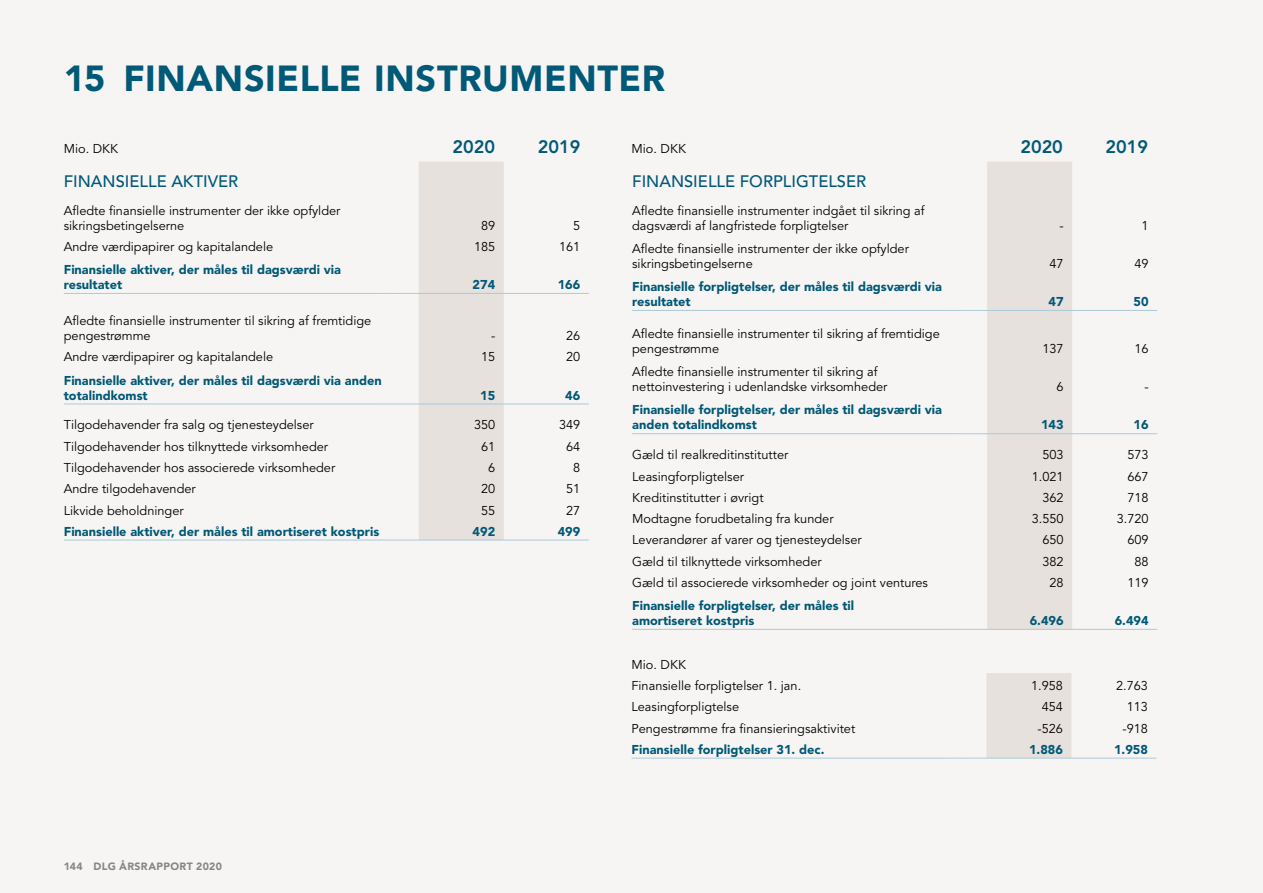
<style>
.page{position:relative;width:1263px;height:893px;background:#f7f5f4}
.page>*{position:absolute;margin:0;border:0;box-sizing:border-box;transform-origin:0 0}
.t1{font:900 36px "Avenir LT Std";letter-spacing:.015em;color:#005976}
.t2{font:800 18px "Avenir LT Std";color:#005976}
.t3{font:500 16.5px "Avenir LT Std";color:#005976}
.t4{font:12.75px/15px "Avenir LT Std";color:#000}
.t5{font:900 12.75px/15px "Avenir LT Std";color:#005976}
.t6{font:900 10.5px "Avenir LT Std";letter-spacing:.035em;color:#878787}
</style>
<div class="page">
<hr style="left:64px;top:293px;width:319px;height:1px;background:#abc9d8">
<hr style="left:64px;top:404px;width:319px;height:1px;background:#abc9d8">
<hr style="left:504px;top:404px;width:85px;height:1px;background:#abc9d8">
<hr style="left:504px;top:293px;width:85px;height:1px;background:#abc9d8">
<hr style="left:64px;top:540px;width:319px;height:1px;background:#abc9d8">
<svg style="left:383px;top:162px;width:121px;height:379px"></svg>
<hr style="left:419px;top:540px;width:85px;height:1px;background:#abc9d8">
<hr style="left:504px;top:540px;width:85px;height:1px;background:#abc9d8">
<hr style="left:632px;top:629px;width:319px;height:1px;background:#abc9d8">
<hr style="left:1072px;top:629px;width:85px;height:1px;background:#abc9d8">
<hr style="left:632px;top:310px;width:319px;height:1px;background:#abc9d8">
<hr style="left:1072px;top:310px;width:85px;height:1px;background:#abc9d8">
<hr style="left:632px;top:433px;width:319px;height:1px;background:#abc9d8">
<svg style="left:951px;top:162px;width:121px;height:468px"></svg>
<hr style="left:987px;top:433px;width:85px;height:1px;background:#abc9d8">
<hr style="left:1072px;top:433px;width:85px;height:1px;background:#abc9d8">
<hr style="left:631px;top:758px;width:319px;height:1px;background:#abc9d8">
<svg style="left:950px;top:673px;width:121px;height:86px"></svg>
<hr style="left:986px;top:758px;width:85px;height:1px;background:#abc9d8">
<hr style="left:1071px;top:758px;width:85px;height:1px;background:#abc9d8">
<h1 class="t1" style="left:64px;top:57px;width:603px">15 FINANSIELLE INSTRUMENTER</h1>
<p class="t4" style="left:64px;top:142px;width:56px">Mio. DKK</p>
<h2 class="t2" style="left:453px;top:136px;width:44px">2020</h2>
<h2 class="t2" style="left:538px;top:136px;width:44px">2019</h2>
<p class="t3" style="left:64px;top:172px;width:176px">FINANSIELLE AKTIVER</p>
<p class="t4" style="left:64px;top:203px;width:278px">Afledte finansielle instrumenter der ikke opfylder sikringsbetingelserne</p>
<p class="t4" style="left:481px;top:218px;width:16px">89</p>
<p class="t4" style="left:573px;top:218px;width:9px">5</p>
<p class="t4" style="left:64px;top:239px;width:211px">Andre værdipapirer og kapitalandele</p>
<p class="t4" style="left:474px;top:239px;width:23px">185</p>
<p class="t4" style="left:559px;top:239px;width:23px">161</p>
<p class="t5" style="left:64px;top:262px;width:279px">Finansielle aktiver, der måles til dagsværdi via resultatet</p>
<p class="t5" style="left:473px;top:277px;width:24px">274</p>
<p class="t5" style="left:558px;top:277px;width:24px">166</p>
<p class="t4" style="left:64px;top:314px;width:309px">Afledte finansielle instrumenter til sikring af fremtidige pengestrømme</p>
<p class="t4" style="left:491px;top:329px;width:6px">-</p>
<p class="t4" style="left:566px;top:329px;width:16px">26</p>
<p class="t4" style="left:64px;top:350px;width:211px">Andre værdipapirer og kapitalandele</p>
<p class="t4" style="left:481px;top:350px;width:16px">15</p>
<p class="t4" style="left:566px;top:350px;width:16px">20</p>
<p class="t5" style="left:64px;top:373px;width:319px">Finansielle aktiver, der måles til dagsværdi via anden totalindkomst</p>
<p class="t5" style="left:480px;top:388px;width:17px">15</p>
<p class="t5" style="left:565px;top:388px;width:17px">46</p>
<p class="t4" style="left:64px;top:418px;width:251px">Tilgodehavender fra salg og tjenesteydelser</p>
<p class="t4" style="left:474px;top:418px;width:23px">350</p>
<p class="t4" style="left:559px;top:418px;width:23px">349</p>
<p class="t4" style="left:64px;top:439px;width:266px">Tilgodehavender hos tilknyttede virksomheder</p>
<p class="t4" style="left:481px;top:439px;width:16px">61</p>
<p class="t4" style="left:566px;top:439px;width:16px">64</p>
<p class="t4" style="left:64px;top:460px;width:273px">Tilgodehavender hos associerede virksomheder</p>
<p class="t4" style="left:488px;top:460px;width:9px">6</p>
<p class="t4" style="left:573px;top:460px;width:9px">8</p>
<p class="t4" style="left:64px;top:482px;width:133px">Andre tilgodehavender</p>
<p class="t4" style="left:481px;top:482px;width:16px">20</p>
<p class="t4" style="left:566px;top:482px;width:16px">51</p>
<p class="t4" style="left:64px;top:503px;width:121px">Likvide beholdninger</p>
<p class="t4" style="left:481px;top:503px;width:16px">55</p>
<p class="t4" style="left:566px;top:503px;width:16px">27</p>
<p class="t5" style="left:64px;top:524px;width:317px">Finansielle aktiver, der måles til amortiseret kostpris</p>
<p class="t5" style="left:473px;top:524px;width:24px">492</p>
<p class="t5" style="left:558px;top:524px;width:24px">499</p>
<p class="t6" style="left:64px;top:860px;width:160px">144 DLG ÅRSRAPPORT 2020</p>
<p class="t4" style="left:631px;top:142px;width:56px">Mio. DKK</p>
<h2 class="t2" style="left:1020px;top:136px;width:44px">2020</h2>
<h2 class="t2" style="left:1105px;top:136px;width:44px">2019</h2>
<p class="t3" style="left:632px;top:172px;width:236px">FINANSIELLE FORPLIGTELSER</p>
<p class="t4" style="left:632px;top:203px;width:294px">Afledte finansielle instrumenter indgået til sikring af dagsværdi af langfristede forpligtelser</p>
<p class="t4" style="left:632px;top:241px;width:278px">Afledte finansielle instrumenter der ikke opfylder sikringsbetingelserne</p>
<p class="t5" style="left:632px;top:279px;width:311px">Finansielle forpligtelser, der måles til dagsværdi via resultatet</p>
<p class="t4" style="left:632px;top:326px;width:309px">Afledte finansielle instrumenter til sikring af fremtidige pengestrømme</p>
<p class="t4" style="left:632px;top:365px;width:257px">Afledte finansielle instrumenter til sikring af nettoinvestering i udenlandske virksomheder</p>
<p class="t5" style="left:632px;top:402px;width:311px">Finansielle forpligtelser, der måles til dagsværdi via anden totalindkomst</p>
<p class="t4" style="left:1059px;top:218px;width:6px">-</p>
<p class="t4" style="left:1142px;top:218px;width:9px">1</p>
<p class="t4" style="left:1049px;top:256px;width:16px">47</p>
<p class="t4" style="left:1134px;top:256px;width:16px">49</p>
<p class="t5" style="left:1048px;top:294px;width:17px">47</p>
<p class="t5" style="left:1134px;top:294px;width:17px">50</p>
<p class="t4" style="left:1042px;top:341px;width:23px">137</p>
<p class="t4" style="left:1134px;top:341px;width:16px">16</p>
<p class="t4" style="left:1056px;top:380px;width:9px">6</p>
<p class="t4" style="left:1144px;top:380px;width:6px">-</p>
<p class="t5" style="left:1041px;top:417px;width:24px">143</p>
<p class="t5" style="left:1134px;top:417px;width:17px">16</p>
<p class="t4" style="left:632px;top:448px;width:158px">Gæld til realkreditinstitutter</p>
<p class="t4" style="left:1042px;top:448px;width:23px">503</p>
<p class="t4" style="left:1127px;top:448px;width:23px">573</p>
<p class="t4" style="left:632px;top:469px;width:113px">Leasingforpligtelser</p>
<p class="t4" style="left:1032px;top:469px;width:33px">1.021</p>
<p class="t4" style="left:1127px;top:469px;width:23px">667</p>
<p class="t4" style="left:632px;top:490px;width:133px">Kreditinstitutter i øvrigt</p>
<p class="t4" style="left:1042px;top:490px;width:23px">362</p>
<p class="t4" style="left:1127px;top:490px;width:23px">718</p>
<p class="t4" style="left:632px;top:511px;width:203px">Modtagne forudbetaling fra kunder</p>
<p class="t4" style="left:1032px;top:511px;width:33px">3.550</p>
<p class="t4" style="left:1117px;top:511px;width:33px">3.720</p>
<p class="t4" style="left:632px;top:533px;width:231px">Leverandører af varer og tjenesteydelser</p>
<p class="t4" style="left:1042px;top:533px;width:23px">650</p>
<p class="t4" style="left:1127px;top:533px;width:23px">609</p>
<p class="t4" style="left:632px;top:554px;width:191px">Gæld til tilknyttede virksomheder</p>
<p class="t4" style="left:1042px;top:554px;width:23px">382</p>
<p class="t4" style="left:1134px;top:554px;width:16px">88</p>
<p class="t4" style="left:632px;top:575px;width:297px">Gæld til associerede virksomheder og joint ventures</p>
<p class="t4" style="left:1049px;top:575px;width:16px">28</p>
<p class="t4" style="left:1127px;top:575px;width:23px">119</p>
<p class="t5" style="left:632px;top:598px;width:223px">Finansielle forpligtelser, der måles til amortiseret kostpris</p>
<p class="t5" style="left:1030px;top:613px;width:35px">6.496</p>
<p class="t5" style="left:1115px;top:613px;width:35px">6.494</p>
<p class="t4" style="left:631px;top:654px;width:171px;line-height:21.3px">Mio. DKK<br>Finansielle forpligtelser 1. jan.</p>
<p class="t4" style="left:1031px;top:678px;width:33px">1.958</p>
<p class="t4" style="left:1116px;top:678px;width:33px">2.763</p>
<p class="t4" style="left:631px;top:700px;width:109px">Leasingforpligtelse</p>
<p class="t4" style="left:1042px;top:700px;width:23px">454</p>
<p class="t4" style="left:1127px;top:700px;width:23px">113</p>
<p class="t4" style="left:631px;top:721px;width:225px">Pengestrømme fra finansieringsaktivitet</p>
<p class="t4" style="left:1037px;top:721px;width:27px">-526</p>
<p class="t4" style="left:1122px;top:721px;width:27px">-918</p>
<p class="t5" style="left:631px;top:742px;width:194px">Finansielle forpligtelser 31. dec.</p>
<p class="t5" style="left:1029px;top:742px;width:35px">1.886</p>
<p class="t5" style="left:1114px;top:742px;width:35px">1.958</p>
</div>
